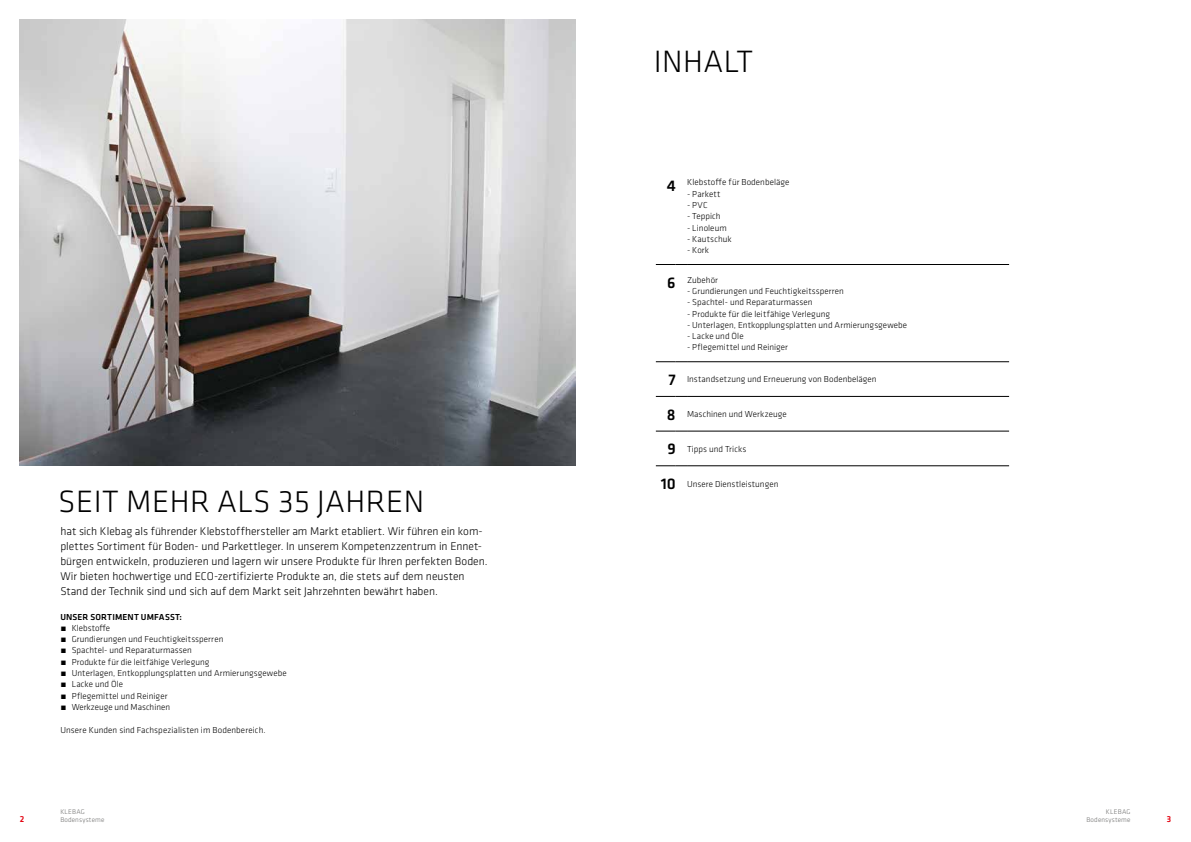
<style>
.page{position:relative;width:1191px;height:842px;background:#fff}
.page>*{position:absolute;margin:0;border:0;box-sizing:border-box;transform-origin:0 0}
.t1{font:300 32px "Klavika";letter-spacing:.015em;color:#000}
.t2{font:300 11.6px/15.1px "Klavika";color:#000}
.t3{font:300 9px/11.3px "Klavika";letter-spacing:.005em;color:#000}
.t4{font:500 9px "Klavika";letter-spacing:.015em;color:#000}
.t5{font:500 9px "Klavika";color:#e3000f}
.t6{font:300 7px/8.4px "Klavika";letter-spacing:.025em;color:#6f6f6e;text-align:right}
.s1{font-weight:500;font-size:16px}
</style>
<div class="page">
<img style="left:20px;top:20px;width:555px;height:446px">
<svg style="left:656px;top:264px;width:31px;height:1px"></svg>
<hr style="left:687px;top:264px;width:322px;height:1px;background:#000">
<svg style="left:656px;top:362px;width:31px;height:1px"></svg>
<hr style="left:687px;top:362px;width:322px;height:1px;background:#000">
<svg style="left:656px;top:396px;width:31px;height:1px"></svg>
<hr style="left:687px;top:396px;width:322px;height:1px;background:#000">
<svg style="left:656px;top:431px;width:31px;height:1px"></svg>
<hr style="left:687px;top:431px;width:322px;height:1px;background:#000">
<svg style="left:656px;top:466px;width:31px;height:1px"></svg>
<hr style="left:687px;top:466px;width:322px;height:1px;background:#000">
<h1 class="t1" style="left:58px;top:482px;width:367px">SEIT MEHR ALS 35 JAHREN</h1>
<p class="t2" style="left:60px;top:523px;width:429px">hat sich Klebag als führender Klebstoffhersteller am Markt etabliert. Wir führen ein kom&shy;plettes Sortiment für Boden- und Parkettleger. In unserem Kompetenzzentrum in Ennet&shy;bürgen entwickeln, produzieren und lagern wir unsere Produkte für Ihren perfekten Boden.<br>Wir bieten hochwertige und ECO-zertifizierte Produkte an, die stets auf dem neusten Stand der Technik sind und sich auf dem Markt seit Jahrzehnten bewährt haben.</p>
<p class="t4" style="left:60px;top:610px;width:123px">UNSER SORTIMENT UMFASST:</p>
<p class="t3" style="left:60px;top:622px;width:228px">́ Klebstoffe<br>́ Grundierungen und Feuchtigkeitssperren<br>́ Spachtel- und Reparaturmassen<br>́ Produkte für die leitfähige Verlegung<br>́ Unterlagen, Entkopplungsplatten und Armierungsgewebe ́ Lacke und Öle<br>́ Pflegemittel und Reiniger<br>́ Werkzeuge und Maschinen</p>
<p class="t3" style="left:60px;top:724px;width:207px">Unsere Kunden sind Fachspezialisten im Bodenbereich.</p>
<h1 class="t1" style="left:653px;top:42px;width:101px">INHALT</h1>
<p class="t3" style="left:666px;top:177px;width:124px"><span class="s1">4</span> Klebstoffe für Bodenbeläge</p>
<p class="t3" style="left:687px;top:188px;width:35px">- Parkett</p>
<p class="t3" style="left:687px;top:199px;width:22px">- PVC</p>
<p class="t3" style="left:687px;top:211px;width:35px">- Teppich</p>
<p class="t3" style="left:687px;top:222px;width:41px">- Linoleum</p>
<p class="t3" style="left:687px;top:233px;width:46px">- Kautschuk</p>
<p class="t3" style="left:687px;top:244px;width:24px">- Kork</p>
<p class="t3" style="left:667px;top:274px;width:52px"><span class="s1">6</span> Zubehör</p>
<p class="t3" style="left:687px;top:285px;width:158px">- Grundierungen und Feuchtigkeitssperren</p>
<p class="t3" style="left:687px;top:296px;width:127px">- Spachtel- und Reparaturmassen</p>
<p class="t3" style="left:687px;top:308px;width:144px">- Produkte für die leitfähige Verlegung</p>
<p class="t3" style="left:687px;top:319px;width:222px">- Unterlagen, Entkopplungsplatten und Armierungsgewebe</p>
<p class="t3" style="left:687px;top:330px;width:58px">- Lacke und Öle</p>
<p class="t3" style="left:687px;top:342px;width:102px">- Pflegemittel und Reiniger</p>
<p class="t3" style="left:668px;top:374px;width:210px"><span class="s1">7</span> Instandsetzung und Erneuerung von Bodenbelägen</p>
<p class="t3" style="left:667px;top:408px;width:121px"><span class="s1">8</span> Maschinen und Werkzeuge</p>
<p class="t3" style="left:667px;top:443px;width:81px"><span class="s1">9</span> Tipps und Tricks</p>
<p class="t3" style="left:660px;top:478px;width:119px"><span class="s1">10</span> Unsere Dienstleistungen</p>
<p class="t6" style="left:60px;top:807px;width:46px;text-align:left">KLEBAG<br>Bodensysteme</p>
<p class="t6" style="left:1086px;top:807px;width:46px">KLEBAG<br>Bodensysteme</p>
<p class="t5" style="left:20px;top:813px;width:6px">2</p>
<p class="t5" style="left:1166px;top:813px;width:6px">3</p>
</div>
